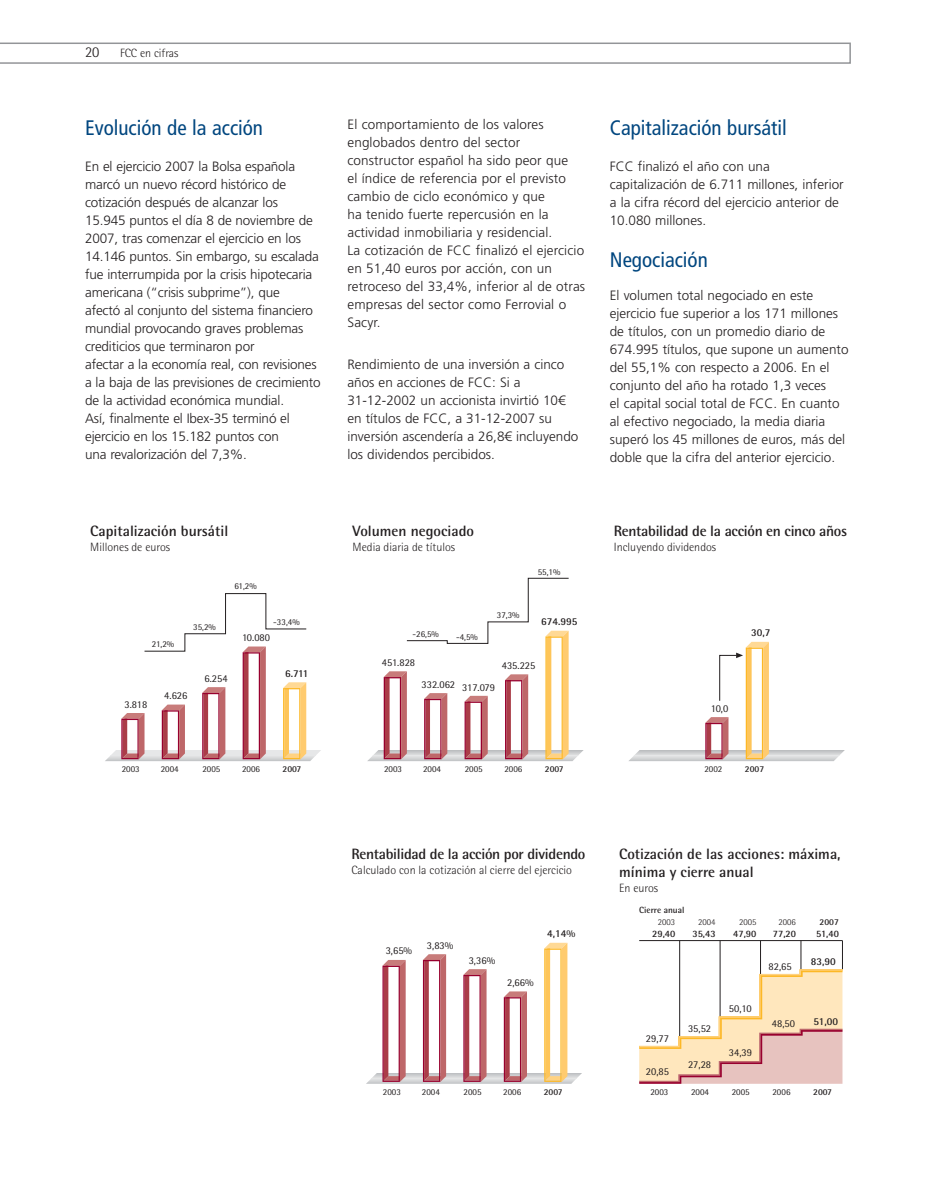
<style>
.page{position:relative;width:936px;height:1191px;background:#fff}
.page>*{position:absolute;margin:0;border:0;box-sizing:border-box;transform-origin:0 0}
.t1{font:condensed 21px "Frutiger LT";color:#00467f}
.t2{font:700 15px/18px "Rotis Semi Sans";color:#231f20}
.t3{font:700 15px "Rotis Semi Sans";letter-spacing:-.02em;color:#231f20}
.t4{font:300 15px "Rotis Semi Sans";color:#231f20}
.t5{font:300 13.5px/18px "Frutiger LT";color:#231f20}
.t6{font:300 12px "Rotis Semi Sans";color:#231f20}
.t7{font:10.5px "Rotis Semi Sans";color:#231f20}
.t8{font:700 10.5px "Rotis Semi Sans";color:#231f20}
.t9{font:700 9.75px "Rotis Semi Sans";color:#231f20}
.t10{font:9px "Rotis Semi Sans";color:#231f20}
.t11{font:700 9px "Rotis Semi Sans";color:#231f20}
.t12{font:300 9px "Rotis Semi Sans";color:#231f20}
</style>
<div class="page">
<svg style="left:0;top:43px;width:850px;height:21px"></svg>
<svg style="left:105px;top:593px;width:216px;height:168px"></svg>
<svg style="left:367px;top:577px;width:216px;height:184px"></svg>
<svg style="left:629px;top:642px;width:215px;height:119px"></svg>
<svg style="left:367px;top:942px;width:215px;height:141px"></svg>
<svg style="left:639px;top:940px;width:204px;height:143px"></svg>
<hr style="left:639px;top:940px;width:203px;height:1px;background:#231f20">
<p class="t4" style="left:85px;top:46px;width:16px">20</p>
<p class="t6" style="left:120px;top:48px;width:60px">FCC en cifras</p>
<h1 class="t1" style="left:85px;top:119px;width:179px">Evolución de la acción</h1>
<p class="t5" style="left:85px;top:158px;width:237px">En el ejercicio 2007 la Bolsa española marcó un nuevo récord histórico de cotización después de alcanzar los 15.945 puntos el día 8 de noviembre de 2007, tras comenzar el ejercicio en los 14.146 puntos. Sin embargo, su escalada fue interrumpida por la crisis hipotecaria americana (“crisis subprime”), que<br>afectó al conjunto del sistema financiero mundial provocando graves problemas crediticios que terminaron por<br>afectar a la economía real, con revisiones a la baja de las previsiones de crecimiento de la actividad económica mundial.<br>Así, finalmente el Ibex-35 terminó el ejercicio en los 15.182 puntos con<br>una revalorización del 7,3%.</p>
<p class="t2" style="left:90px;top:523px;width:139px">Capitalización bursátil</p>
<p class="t6" style="left:90px;top:543px;width:81px">Millones de euros</p>
<p class="t10" style="left:152px;top:640px;width:24px">21,2%</p>
<p class="t10" style="left:193px;top:623px;width:24px">35,2%</p>
<p class="t10" style="left:234px;top:583px;width:24px">61,2%</p>
<p class="t10" style="left:273px;top:618px;width:28px">-33,4%</p>
<p class="t7" style="left:242px;top:634px;width:30px">10.080</p>
<p class="t7" style="left:204px;top:674px;width:25px">6.254</p>
<p class="t8" style="left:285px;top:670px;width:25px">6.711</p>
<p class="t7" style="left:124px;top:700px;width:24px">3.818</p>
<p class="t7" style="left:164px;top:692px;width:25px">4.626</p>
<p class="t10" style="left:122px;top:766px;width:20px">2003</p>
<p class="t10" style="left:202px;top:766px;width:20px">2005</p>
<p class="t10" style="left:242px;top:766px;width:20px">2006</p>
<p class="t10" style="left:161px;top:766px;width:20px">2004</p>
<p class="t11" style="left:282px;top:766px;width:20px">2007</p>
<p class="t5" style="left:347px;top:116px;width:239px">El comportamiento de los valores englobados dentro del sector constructor español ha sido peor que<br>el índice de referencia por el previsto cambio de ciclo económico y que<br>ha tenido fuerte repercusión en la actividad inmobiliaria y residencial.<br>La cotización de FCC finalizó el ejercicio en 51,40 euros por acción, con un retroceso del 33,4%, inferior al de otras empresas del sector como Ferrovial o Sacyr.</p>
<p class="t5" style="left:347px;top:356px;width:232px">Rendimiento de una inversión a cinco años en acciones de FCC: Si a 31-12-2002 un accionista invirtió 10€ en títulos de FCC, a 31-12-2007 su inversión ascendería a 26,8€ incluyendo los dividendos percibidos.</p>
<p class="t2" style="left:352px;top:523px;width:123px">Volumen negociado</p>
<p class="t6" style="left:352px;top:543px;width:104px">Media diaria de títulos</p>
<p class="t10" style="left:412px;top:630px;width:28px">-26,5%</p>
<p class="t10" style="left:456px;top:633px;width:23px">-4,5%</p>
<p class="t7" style="left:382px;top:659px;width:35px">451.828</p>
<p class="t10" style="left:497px;top:612px;width:24px">37,3%</p>
<p class="t10" style="left:537px;top:568px;width:24px">55,1%</p>
<p class="t8" style="left:541px;top:617px;width:38px">674.995</p>
<p class="t7" style="left:501px;top:662px;width:35px">435.225</p>
<p class="t7" style="left:421px;top:681px;width:35px">332.062</p>
<p class="t7" style="left:462px;top:683px;width:34px">317.079</p>
<p class="t10" style="left:384px;top:766px;width:20px">2003</p>
<p class="t10" style="left:464px;top:766px;width:20px">2005</p>
<p class="t10" style="left:504px;top:766px;width:20px">2006</p>
<p class="t10" style="left:423px;top:766px;width:20px">2004</p>
<p class="t11" style="left:545px;top:766px;width:20px">2007</p>
<h1 class="t1" style="left:609px;top:119px;width:178px">Capitalización bursátil</h1>
<p class="t5" style="left:609px;top:158px;width:235px">FCC finalizó el año con una capitalización de 6.711 millones, inferior a la cifra récord del ejercicio anterior de<br>10.080 millones.</p>
<h1 class="t1" style="left:609px;top:251px;width:99px">Negociación</h1>
<p class="t5" style="left:609px;top:287px;width:240px">El volumen total negociado en este ejercicio fue superior a los 171 millones de títulos, con un promedio diario de 674.995 títulos, que supone un aumento del 55,1% con respecto a 2006. En el conjunto del año ha rotado 1,3 veces<br>el capital social total de FCC. En cuanto al efectivo negociado, la media diaria superó los 45 millones de euros, más del doble que la cifra del anterior ejercicio.</p>
<p class="t3" style="left:613px;top:525px;width:235px">Rentabilidad de la acción en cinco años</p>
<p class="t6" style="left:613px;top:543px;width:104px">Incluyendo dividendos</p>
<p class="t8" style="left:751px;top:629px;width:21px">30,7</p>
<p class="t7" style="left:710px;top:705px;width:19px">10,0</p>
<p class="t10" style="left:704px;top:766px;width:19px">2002</p>
<p class="t11" style="left:744px;top:766px;width:21px">2007</p>
<p class="t3" style="left:351px;top:848px;width:235px">Rentabilidad de la acción por dividendo</p>
<p class="t6" style="left:351px;top:865px;width:222px">Calculado con la cotización al cierre del ejercicio</p>
<p class="t7" style="left:385px;top:947px;width:28px">3,65%</p>
<p class="t7" style="left:427px;top:941px;width:28px">3,83%</p>
<p class="t7" style="left:468px;top:956px;width:28px">3,36%</p>
<p class="t7" style="left:507px;top:978px;width:28px">2,66%</p>
<p class="t8" style="left:547px;top:930px;width:30px">4,14%</p>
<p class="t10" style="left:383px;top:1088px;width:20px">2003</p>
<p class="t10" style="left:463px;top:1088px;width:20px">2005</p>
<p class="t10" style="left:503px;top:1088px;width:20px">2006</p>
<p class="t10" style="left:422px;top:1088px;width:20px">2004</p>
<p class="t11" style="left:543px;top:1088px;width:20px">2007</p>
<p class="t2" style="left:619px;top:846px;width:223px">Cotización de las acciones: máxima, mínima y cierre anual</p>
<p class="t6" style="left:619px;top:883px;width:40px">En euros</p>
<p class="t11" style="left:639px;top:906px;width:47px">Cierre anual</p>
<p class="t12" style="left:658px;top:919px;width:19px">2003</p>
<p class="t9" style="left:652px;top:930px;width:25px">29,40</p>
<p class="t12" style="left:698px;top:919px;width:19px">2004</p>
<p class="t9" style="left:692px;top:930px;width:25px">35,43</p>
<p class="t7" style="left:646px;top:1034px;width:25px">29,77</p>
<p class="t7" style="left:646px;top:1067px;width:25px">20,85</p>
<p class="t7" style="left:688px;top:1024px;width:25px">35,52</p>
<p class="t7" style="left:688px;top:1060px;width:25px">27,28</p>
<p class="t12" style="left:739px;top:919px;width:19px">2005</p>
<p class="t9" style="left:733px;top:930px;width:25px">47,90</p>
<p class="t12" style="left:778px;top:919px;width:19px">2006</p>
<p class="t9" style="left:772px;top:930px;width:25px">77,20</p>
<p class="t7" style="left:768px;top:962px;width:25px">82,65</p>
<p class="t11" style="left:819px;top:919px;width:21px">2007</p>
<p class="t9" style="left:816px;top:930px;width:24px">51,40</p>
<p class="t8" style="left:810px;top:958px;width:26px">83,90</p>
<p class="t7" style="left:729px;top:1004px;width:24px">50,10</p>
<p class="t7" style="left:729px;top:1048px;width:25px">34,39</p>
<p class="t7" style="left:771px;top:1020px;width:25px">48,50</p>
<p class="t8" style="left:813px;top:1017px;width:26px">51,00</p>
<p class="t10" style="left:650px;top:1088px;width:20px">2003</p>
<p class="t10" style="left:731px;top:1088px;width:20px">2005</p>
<p class="t10" style="left:772px;top:1088px;width:20px">2006</p>
<p class="t10" style="left:691px;top:1088px;width:20px">2004</p>
<p class="t11" style="left:813px;top:1088px;width:20px">2007</p>
</div>
